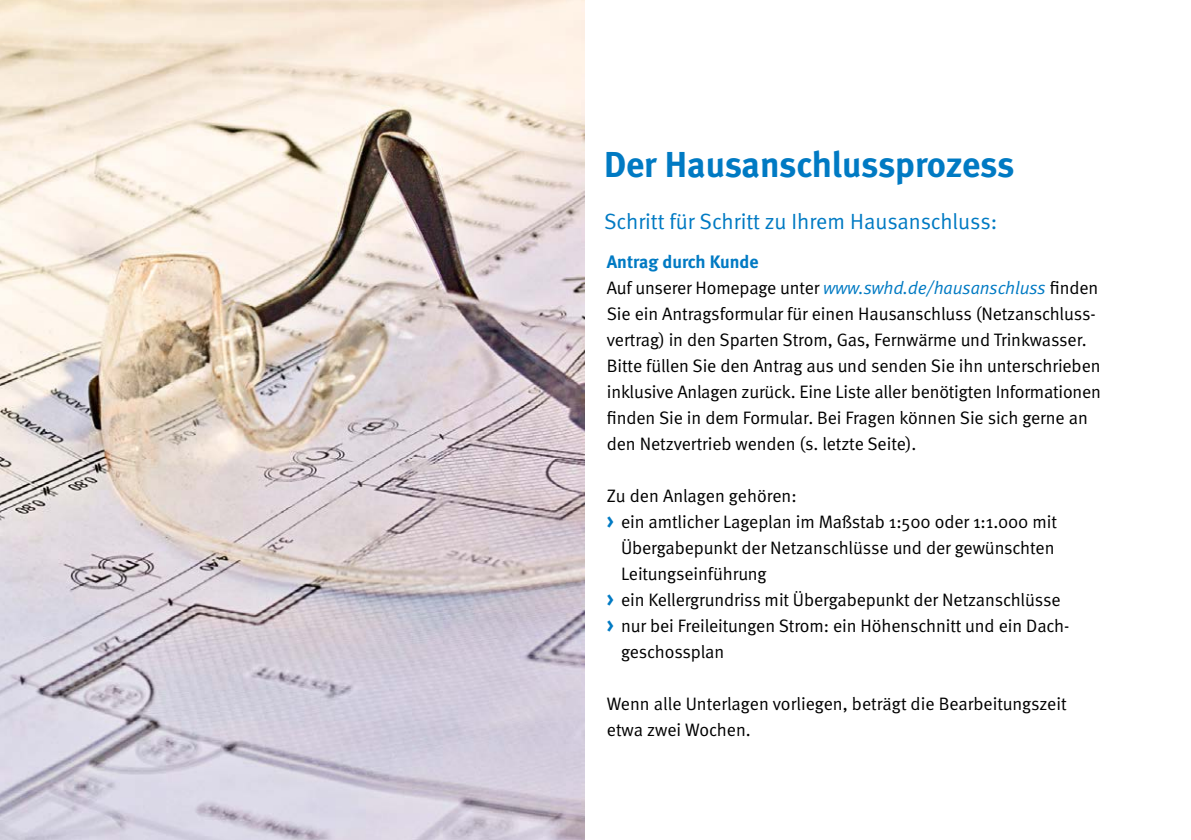
<style>
.page{position:relative;width:1191px;height:840px;background:#fff}
.page>*{position:absolute;margin:0;border:0;box-sizing:border-box;transform-origin:0 0}
.t1{font:700 36px "Meta";letter-spacing:-.005em;color:#007ac3}
.t2{font:22px "Meta Normal";color:#007ac3}
.t3{font:18px/26px "Meta Normal";letter-spacing:-.005em;color:#000}
.t4{font:700 18px "Meta";color:#007ac3}
.s1{font-style:italic;color:#007ac3}
.s2{font-family:"Meta Bold LF";font-size:24px;color:#007ac3}
</style>
<div class="page">
<img style="left:0;top:0;width:584px;height:839px">
<h1 class="t1" style="left:604px;top:141px;width:412px">Der Hausanschlussprozess</h1>
<p class="t2" style="left:604px;top:209px;width:395px">Schritt für Schritt zu Ihrem Hausanschluss:</p>
<p class="t4" style="left:607px;top:250px;width:153px">Antrag durch Kunde</p>
<p class="t3" style="left:607px;top:274px;width:496px">Auf unserer Homepage unter <span class="s1">www.swhd.de/hausanschluss</span> finden Sie ein Antragsformular für einen Hausanschluss (Netzanschluss&shy;vertrag) in den Sparten Strom, Gas, Fernwärme und Trinkwasser.<br>Bitte füllen Sie den Antrag aus und senden Sie ihn unterschrieben inklusive Anlagen zurück. Eine Liste aller benötigten Informationen finden Sie in dem Formular. Bei Fragen können Sie sich gerne an den Netzvertrieb wenden (s. letzte Seite).</p>
<p class="t3" style="left:607px;top:482px;width:191px">Zu den Anlagen gehören:</p>
<p class="t3" style="left:607px;top:508px;width:452px"><span class="s2">›</span> ein amtlicher Lageplan im Maßstab 1:500 oder 1:1.000 mit</p>
<p class="t3" style="left:621px;top:534px;width:435px">Übergabepunkt der Netzanschlüsse und der gewünschten</p>
<p class="t3" style="left:621px;top:560px;width:147px">Leitungseinführung</p>
<p class="t3" style="left:607px;top:586px;width:455px"><span class="s2">›</span> ein Kellergrundriss mit Übergabepunkt der Netzanschlüsse</p>
<p class="t3" style="left:607px;top:612px;width:462px"><span class="s2">›</span> nur bei Freileitungen Strom: ein Höhenschnitt und ein Dach-</p>
<p class="t3" style="left:621px;top:638px;width:105px">geschossplan</p>
<p class="t3" style="left:607px;top:690px;width:461px">Wenn alle Unterlagen vorliegen, beträgt die Bearbeitungszeit etwa zwei Wochen.</p>
</div>
